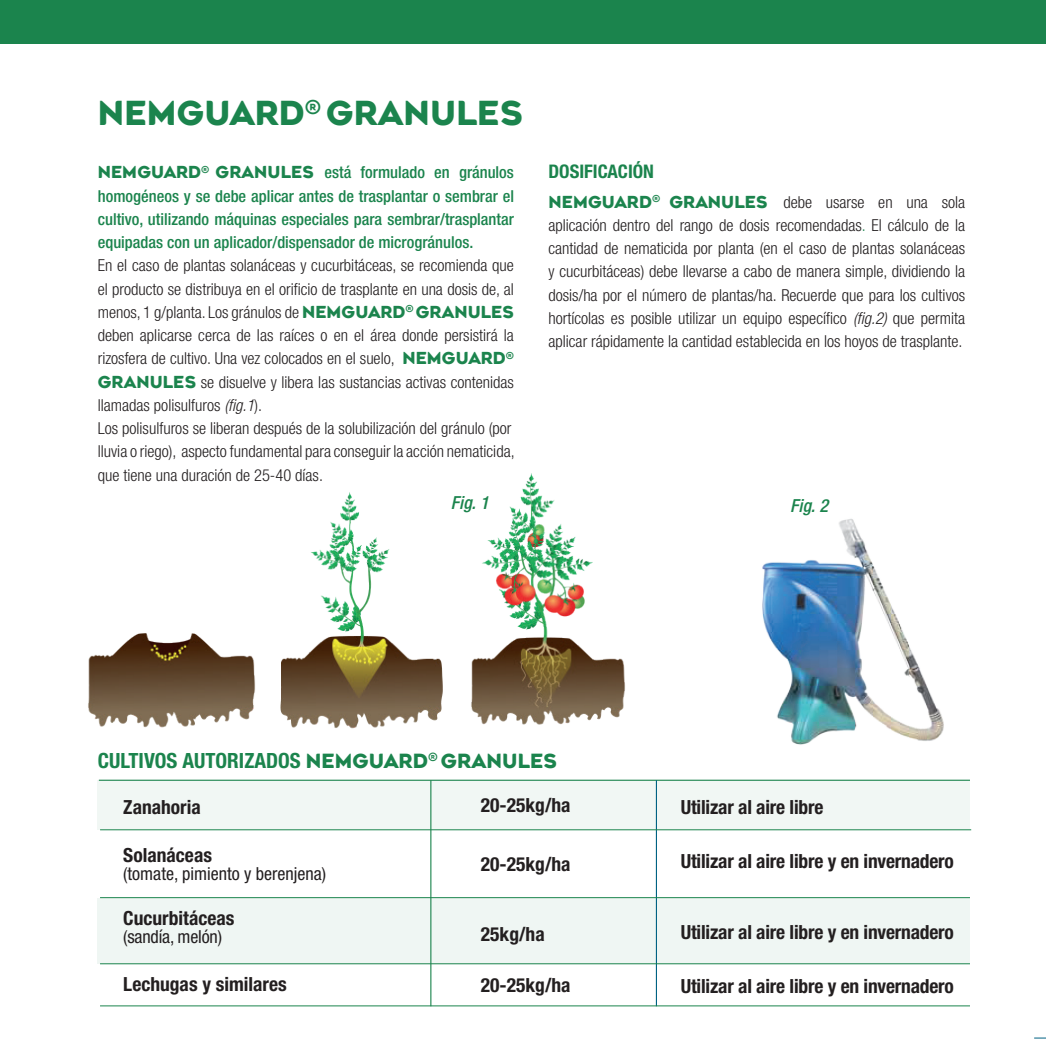
<style>
.page{position:relative;width:1046px;height:1046px;background:#fff}
.page>*{position:absolute;margin:0;border:0;box-sizing:border-box;transform-origin:0 0}
.t1{font:700 33px "Agenor";color:#1b844d}
.t2{font:700 condensed 21px "Helvetica Neue LT Std";color:#1b844d}
.t3{font:700 condensed 19.5px "Helvetica Neue LT Std";letter-spacing:-.01em;color:#231f20}
.t4{font:700 condensed 18.75px "Helvetica Neue LT Std";color:#1b844d}
.t5{font:condensed 18px "Helvetica Neue LT Std";color:#231f20}
.t6{font:italic 500 condensed 18px "Helvetica Neue LT Std";color:#1b844d}
.t7{font:300 condensed 16.5px/23.2px "Helvetica Neue LT Std";color:#231f20;text-align:justify}
.t8{font:500 condensed 16.5px/23.2px "Helvetica Neue LT Std";color:#1b844d;text-align:justify}
.s1{font-family:"Agenor";font-weight:700;font-stretch:normal}
.s2{font-family:"Agenor";font-weight:700;font-stretch:normal;color:#1b844d}
.s3{font-style:italic}
.s4{color:#1b844d}
.s5{font-family:"Agenor";font-stretch:normal;font-size:19.5px}
</style>
<div class="page">
<div style="left:0;top:0;width:1046px;height:43px;background:#1b844d"></div>
<img style="left:88px;top:473px;width:581px;height:308px">
<img style="left:693px;top:519px;width:275px;height:261px">
<div style="left:98px;top:780px;width:872px;height:50px;background:#f1f7f4"></div>
<div style="left:98px;top:898px;width:872px;height:65px;background:#eff6f3"></div>
<hr style="left:99px;top:780px;width:871px;height:1px;background:#1b844d">
<hr style="left:430px;top:780px;width:1px;height:226px;background:#1b844d">
<hr style="left:656px;top:780px;width:1px;height:226px;background:#006283">
<hr style="left:100px;top:829px;width:871px;height:1px;background:#1b844d">
<hr style="left:100px;top:1006px;width:870px;height:1px;background:#1b844d">
<hr style="left:100px;top:897px;width:870px;height:1px;background:#1b844d">
<hr style="left:100px;top:963px;width:870px;height:1px;background:#1b844d">
<svg style="left:1034px;top:1038px;width:12px;height:1px"></svg>
<h1 class="t1" style="left:98px;top:94px;width:427px">NEMGUARD<sup>®</sup> GRANULES</h1>
<p class="t8" style="left:98px;top:161px;width:418px"><span class="s1">NEMGUARD</span><sup>®</sup> <span class="s1">GRANULES</span> está formulado en gránulos homogéneos y se debe aplicar antes de trasplantar o sembrar el cultivo, utilizando máquinas especiales para sembrar/trasplantar equipadas con un aplicador/dispensador de microgránulos.</p>
<p class="t7" style="left:98px;top:254px;width:418px;text-align:left">En el caso de plantas solanáceas y cucurbitáceas, se recomienda que el producto se distribuya en el orificio de trasplante en una dosis de, al menos, 1 g/planta. Los gránulos de <span class="s2">NEMGUARD</span><sup>®</sup> <span class="s2">GRANULES </span>deben aplicarse cerca de las raíces o en el área donde persistirá la rizosfera de cultivo. Una vez colocados en el suelo, <span class="s2">NEMGUARD</span><sup>® </sup><span class="s2">GRANULES</span> se disuelve y libera las sustancias activas contenidas llamadas polisulfuros <span class="s3">(fig.1</span>).<br>Los polisulfuros se liberan después de la solubilización del gránulo (por lluvia o riego), aspecto fundamental para conseguir la acción nematicida, que tiene una duración de 25-40 días.</p>
<p class="t4" style="left:549px;top:160px;width:107px">DOSIFICACIÓN</p>
<p class="t7" style="left:549px;top:190px;width:418px"><span class="s2">NEMGUARD</span><sup>®</sup> <span class="s2">GRANULES</span> debe usarse en una sola aplicación dentro del rango de dosis recomendadas<span class="s4">.</span> El cálculo de la cantidad de nematicida por planta (en el caso de plantas solanáceas y cucurbitáceas) debe llevarse a cabo de manera simple, dividiendo la dosis/ha por el número de plantas/ha. Recuerde que para los cultivos hortícolas es posible utilizar un equipo específico <span class="s3">(fig.2)</span> que permita aplicar rápidamente la cantidad establecida en los hoyos de trasplante.</p>
<p class="t6" style="left:451px;top:492px;width:39px">Fig. 1</p>
<p class="t6" style="left:790px;top:495px;width:39px">Fig. 2</p>
<p class="t2" style="left:98px;top:748px;width:461px">CULTIVOS AUTORIZADOS <span class="s5">NEMGUARD</span><sup>®</sup> <span class="s5">GRANULES</span></p>
<p class="t3" style="left:123px;top:795px;width:79px">Zanahoria</p>
<p class="t3" style="left:123px;top:843px;width:90px">Solanáceas</p>
<p class="t5" style="left:123px;top:863px;width:204px">(tomate, pimiento y berenjena)</p>
<p class="t3" style="left:123px;top:906px;width:113px">Cucurbitáceas</p>
<p class="t5" style="left:123px;top:926px;width:100px">(sandía, melón)</p>
<p class="t3" style="left:123px;top:972px;width:165px">Lechugas y similares</p>
<p class="t3" style="left:481px;top:794px;width:91px">20-25kg/ha</p>
<p class="t3" style="left:481px;top:852px;width:91px">20-25kg/ha</p>
<p class="t3" style="left:481px;top:923px;width:65px">25kg/ha</p>
<p class="t3" style="left:481px;top:974px;width:91px">20-25kg/ha</p>
<p class="t3" style="left:681px;top:795px;width:144px">Utilizar al aire libre</p>
<p class="t3" style="left:681px;top:849px;width:275px">Utilizar al aire libre y en invernadero</p>
<p class="t3" style="left:681px;top:920px;width:275px">Utilizar al aire libre y en invernadero</p>
<p class="t3" style="left:681px;top:974px;width:275px">Utilizar al aire libre y en invernadero</p>
</div>
